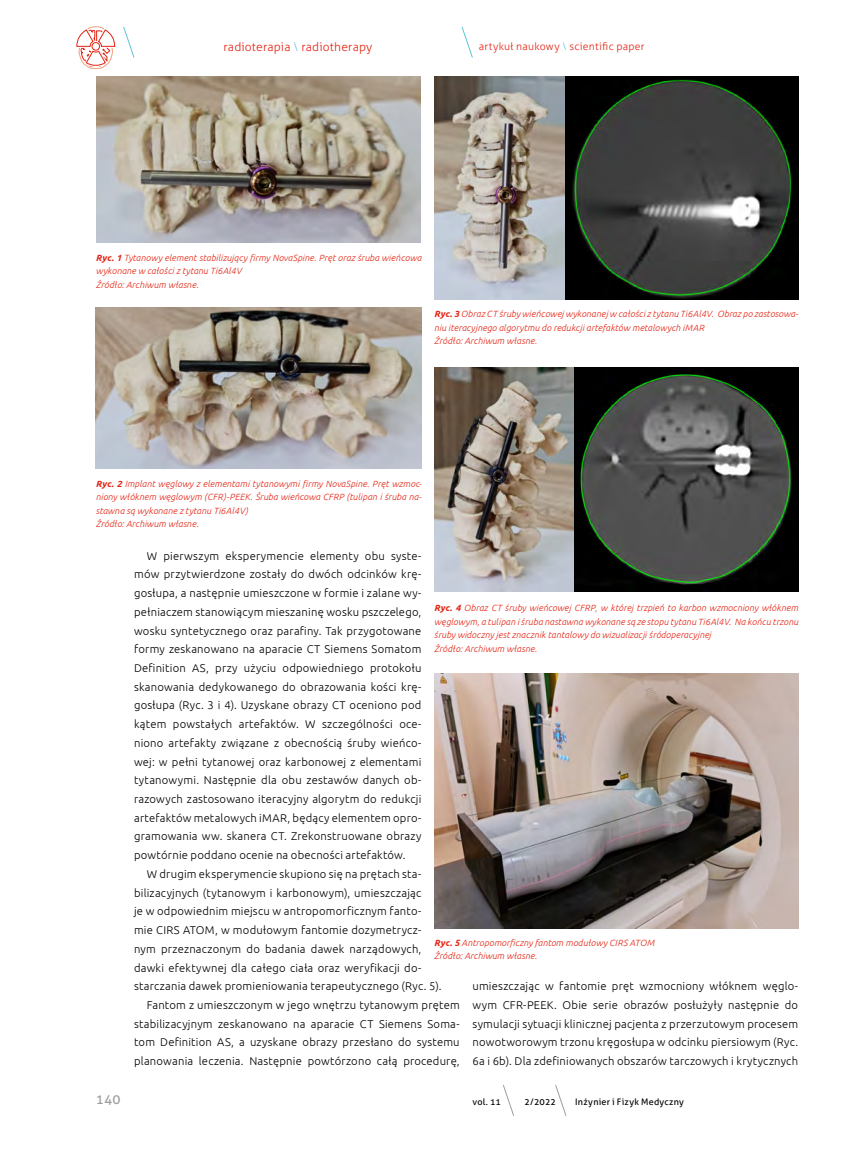
<style>
.page{position:relative;width:862px;height:1149px;background:#fff}
.page>*{position:absolute;margin:0;border:0;box-sizing:border-box;transform-origin:0 0}
.t1{font:13.5px "Aller";color:#9d9d9c}
.t2{font:300 12px "Aller";letter-spacing:.015em;color:#e42313}
.t3{font:300 11.25px/18.8px "Ubuntu";letter-spacing:.02em;color:#000;text-align:justify}
.t4{font:300 10.5px "Aller";letter-spacing:.025em;color:#e42313}
.t5{font:italic 300 9px/13.5px "Ubuntu";letter-spacing:.02em;color:#e42313}
.t6{font:9px "Aller";letter-spacing:.025em;color:#000}
.s1{color:#61c3d9}
.s2{font-weight:700}
</style>
<div class="page">
<svg style="left:461px;top:26px;width:12px;height:32px"></svg>
<svg style="left:555px;top:1085px;width:11px;height:30px"></svg>
<svg style="left:503px;top:1085px;width:10px;height:30px"></svg>
<svg style="left:76px;top:26px;width:59px;height:43px"></svg>
<div style="left:92px;top:43px;width:7px;height:7px;background:#fff;border-radius:50%"></div>
<div style="left:92px;top:42px;width:8px;height:8px;border:1px solid #e42313;border-radius:50%"></div>
<img style="left:96px;top:77px;width:324px;height:166px">
<img style="left:96px;top:307px;width:325px;height:161px">
<img style="left:434px;top:77px;width:363px;height:222px">
<img style="left:434px;top:367px;width:363px;height:224px">
<img style="left:434px;top:673px;width:363px;height:254px">
<p class="t2" style="left:223px;top:40px;width:150px">radioterapia <span class="s1">\</span> radiotherapy</p>
<p class="t4" style="left:478px;top:40px;width:167px">artykuł naukowy <span class="s1">\</span> scientific paper</p>
<p class="t5" style="left:96px;top:250px;width:327px"><span class="s2">Ryc. 1</span> Tytanowy element stabilizujący firmy NovaSpine. Pręt oraz śruba wieńcowa wykonane w całości z tytanu Ti6Al4V<br>Źródło: Archiwum własne.</p>
<p class="t5" style="left:434px;top:307px;width:365px"><span class="s2">Ryc. 3</span> Obraz CT śruby wieńcowej wykonanej w całości z tytanu Ti6Al4V. Obraz po zastosowa&shy;niu iteracyjnego algorytmu do redukcji artefaktów metalowych iMAR<br>Źródło: Archiwum własne.</p>
<p class="t5" style="left:96px;top:476px;width:327px"><span class="s2">Ryc. 2</span> Implant węglowy z elementami tytanowymi firmy NovaSpine. Pręt wzmoc&shy;niony włóknem węglowym (CFR)-PEEK. Śruba wieńcowa CFRP (tulipan i śruba na&shy;stawna są wykonane z tytanu Ti6Al4V)<br>Źródło: Archiwum własne.</p>
<p class="t3" style="left:134px;top:545px;width:289px;text-indent:13px">W pierwszym eksperymencie elementy obu syste&shy;mów przytwierdzone zostały do dwóch odcinków krę&shy;gosłupa, a następnie umieszczone w formie i zalane wy&shy;pełniaczem stanowiącym mieszaninę wosku pszczelego, wosku syntetycznego oraz parafiny. Tak przygotowane formy zeskanowano na aparacie CT Siemens Somatom Definition AS, przy użyciu odpowiedniego protokołu skanowania dedykowanego do obrazowania kości krę&shy;gosłupa (Ryc. 3 i 4). Uzyskane obrazy CT oceniono pod kątem powstałych artefaktów. W szczególności oce&shy;niono artefakty związane z obecnością śruby wieńco&shy;wej: w pełni tytanowej oraz karbonowej z elementami tytanowymi. Następnie dla obu zestawów danych ob&shy;razowych zastosowano iteracyjny algorytm do redukcji artefaktów metalowych iMAR, będący elementem opro&shy;gramowania ww. skanera CT. Zrekonstruowane obrazy powtórnie poddano ocenie na obecności artefaktów.</p>
<p class="t3" style="left:147px;top:864px;width:276px">W drugim eksperymencie skupiono się na prętach sta-</p>
<p class="t3" style="left:134px;top:882px;width:289px">bilizacyjnych (tytanowym i karbonowym), umieszczając</p>
<p class="t3" style="left:134px;top:901px;width:289px">je w odpowiednim miejscu w antropomorficznym fanto-</p>
<p class="t3" style="left:134px;top:920px;width:289px">mie CIRS ATOM, w modułowym fantomie dozymetrycz-</p>
<p class="t3" style="left:134px;top:938px;width:289px">nym przeznaczonym do badania dawek narządowych,</p>
<p class="t3" style="left:134px;top:957px;width:289px">dawki efektywnej dla całego ciała oraz weryfikacji do-</p>
<p class="t3" style="left:134px;top:976px;width:309px">starczania dawek promieniowania terapeutycznego (Ryc. 5).</p>
<p class="t3" style="left:147px;top:994px;width:314px">Fantom z umieszczonym w jego wnętrzu tytanowym prętem</p>
<p class="t3" style="left:134px;top:1013px;width:327px">stabilizacyjnym zeskanowano na aparacie CT Siemens Soma-</p>
<p class="t3" style="left:134px;top:1032px;width:327px">tom Definition AS, a uzyskane obrazy przesłano do systemu</p>
<p class="t3" style="left:134px;top:1051px;width:327px">planowania leczenia. Następnie powtórzono całą procedurę,</p>
<p class="t5" style="left:434px;top:601px;width:365px"><span class="s2">Ryc. 4</span> Obraz CT śruby wieńcowej CFRP, w której trzpień to karbon wzmocniony włóknem węglowym, a tulipan i śruba nastawna wykonane są ze stopu tytanu Ti6Al4V. Na końcu trzonu śruby widoczny jest znacznik tantalowy do wizualizacji śródoperacyjnej<br>Źródło: Archiwum własne.</p>
<p class="t5" style="left:434px;top:935px;width:221px"><span class="s2">Ryc. 5</span> Antropomorficzny fantom modułowy CIRS ATOM<br>Źródło: Archiwum własne.</p>
<p class="t3" style="left:472px;top:976px;width:327px">umieszczając w fantomie pręt wzmocniony włóknem węglo&shy;wym CFR-PEEK. Obie serie obrazów posłużyły następnie do symulacji sytuacji klinicznej pacjenta z przerzutowym procesem nowotworowym trzonu kręgosłupa w odcinku piersiowym (Ryc.<br>6a i 6b). Dla zdefiniowanych obszarów tarczowych i krytycznych</p>
<p class="t1" style="left:96px;top:1090px;width:26px">140</p>
<p class="t6" style="left:472px;top:1095px;width:30px">vol. 11</p>
<p class="t6" style="left:524px;top:1095px;width:33px">2/2022</p>
<p class="t6" style="left:575px;top:1095px;width:110px">Inżynier i Fizyk Medyczny</p>
</div>
